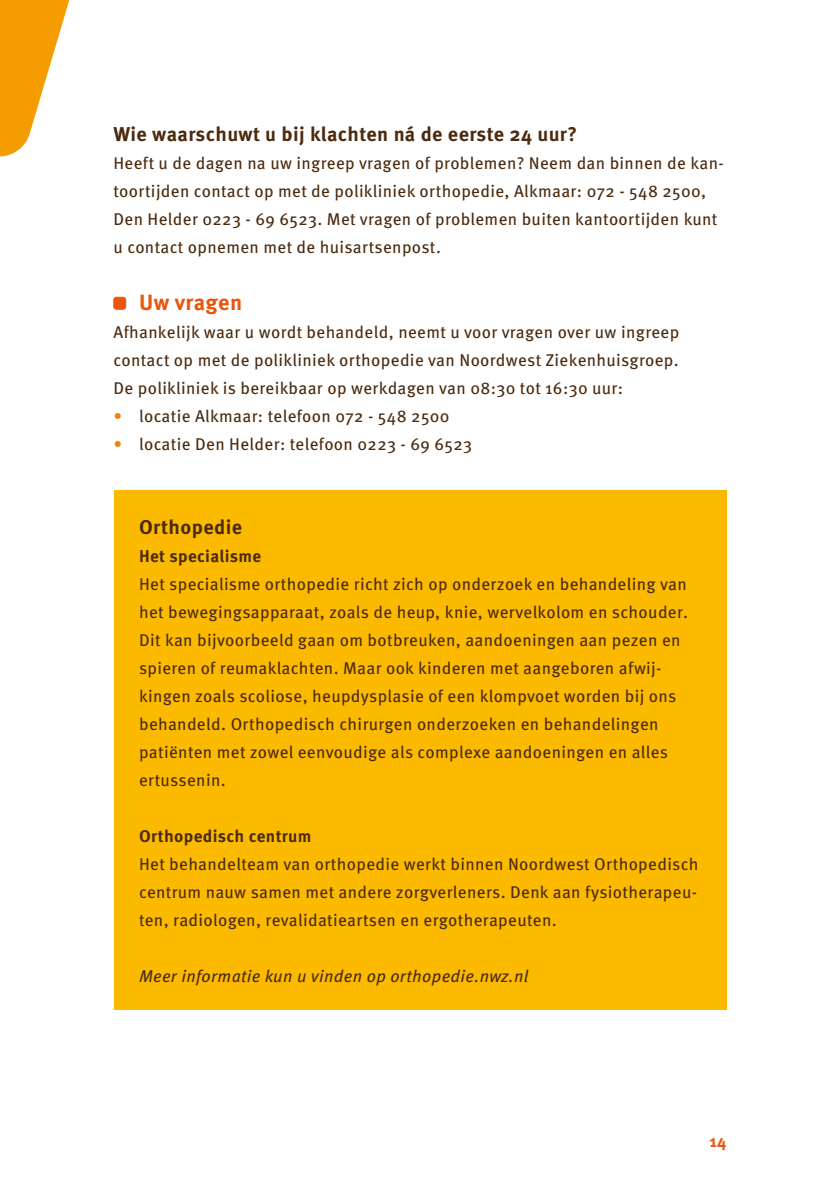
<style>
.page{position:relative;width:840px;height:1191px;background:#fff}
.page>*{position:absolute;margin:0;border:0;box-sizing:border-box;transform-origin:0 0}
.t1{font:700 22px "Meta Pro";letter-spacing:.015em;color:#ea560d}
.t2{font:700 20px "Meta Pro";letter-spacing:.02em;color:#4b2a0e}
.t3{font:17px/28px "Meta Pro";letter-spacing:.02em;color:#4b2a0e}
.t4{font:italic 17px "Meta Pro";letter-spacing:.02em;color:#4b2a0e}
.t5{font:700 17px "Meta Pro";letter-spacing:.02em;color:#4b2a0e}
.t6{font:700 17px "Meta Pro";color:#ea560d}
.s1{color:#f08300}
</style>
<div class="page">
<svg style="left:0;top:0;width:70px;height:156px"></svg>
<div style="left:114px;top:297px;width:12px;height:12px;background:#ea560d;border-radius:3px"></div>
<div style="left:113px;top:297px;width:13px;height:12px;border:1px solid #ea560d;border-radius:3px"></div>
<div style="left:113px;top:490px;width:613px;height:519px;background:#fbba00"></div>
<p class="t2" style="left:113px;top:119px;width:465px">Wie waarschuwt u bij klachten ná de eerste 24 uur?</p>
<p class="t3" style="left:113px;top:148px;width:611px">Heeft u de dagen na uw ingreep vragen of problemen? Neem dan binnen de kan&shy;toortijden contact op met de polikliniek orthopedie, Alkmaar: 072 - 548 2500, Den Helder 0223 - 69 6523. Met vragen of problemen buiten kantoortijden kunt u contact opnemen met de huisartsenpost.</p>
<p class="t1" style="left:139px;top:285px;width:105px">Uw vragen</p>
<p class="t3" style="left:113px;top:316px;width:567px;text-align:justify">Afhankelijk waar u wordt behandeld, neemt u voor vragen over uw ingreep contact op met de polikliniek orthopedie van Noordwest Ziekenhuisgroep.<br>De polikliniek is bereikbaar op werkdagen van 08:30 tot 16:30 uur:</p>
<p class="t3" style="left:113px;top:400px;width:337px"><span class="s1">•</span> locatie Alkmaar: telefoon 072 - 548 2500</p>
<p class="t3" style="left:113px;top:428px;width:360px"><span class="s1">•</span> locatie Den Helder: telefoon 0223 - 69 6523</p>
<p class="t2" style="left:139px;top:511px;width:104px">Orthopedie</p>
<p class="t5" style="left:139px;top:542px;width:123px">Het specialisme</p>
<p class="t3" style="left:139px;top:568px;width:550px">Het specialisme orthopedie richt zich op onderzoek en behandeling van het bewegingsapparaat, zoals de heup, knie, wervelkolom en schouder.<br>Dit kan bijvoorbeeld gaan om botbreuken, aandoeningen aan pezen en spieren of reumaklachten. Maar ook kinderen met aangeboren afwij&shy;kingen zoals scoliose, heupdysplasie of een klompvoet worden bij ons behandeld. Orthopedisch chirurgen onderzoeken en behandelingen patiënten met zowel eenvoudige als complexe aandoeningen en alles ertussenin.</p>
<p class="t5" style="left:139px;top:822px;width:174px">Orthopedisch centrum</p>
<p class="t3" style="left:139px;top:848px;width:560px;text-align:justify">Het behandelteam van orthopedie werkt binnen Noordwest Orthopedisch centrum nauw samen met andere zorgverleners. Denk aan fysiotherapeu&shy;ten, radiologen, revalidatieartsen en ergotherapeuten.</p>
<p class="t4" style="left:139px;top:963px;width:391px">Meer informatie kun u vinden op orthopedie.nwz.nl</p>
<p class="t6" style="left:709px;top:1127px;width:18px">14</p>
</div>
